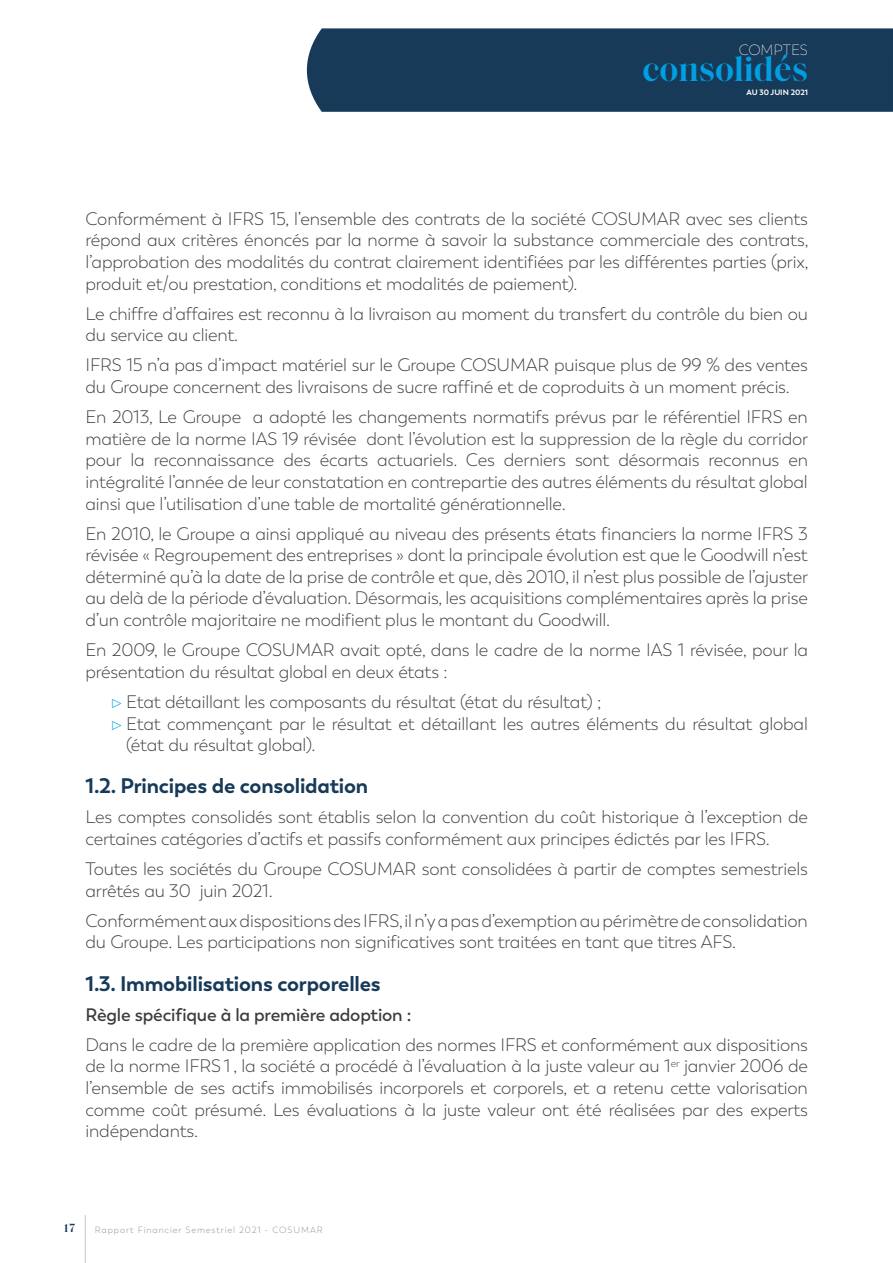
<style>
.page{position:relative;width:893px;height:1263px;background:#fff}
.page>*{position:absolute;margin:0;border:0;box-sizing:border-box;transform-origin:0 0}
.t1{font:600 35.4px "Saol Display";color:#009ee3}
.t2{font:700 21px "Trenda";letter-spacing:-.01em;color:#173a59}
.t3{font:300 18px/21.6px "Trenda";letter-spacing:-.01em;color:#3c3c3b}
.t4{font:600 18px "Trenda";letter-spacing:-.01em;color:#3c3c3b}
.t5{font:200 14.85px "Trenda";color:#fff}
.t6{font:600 12px "Saol Display";color:#173a59}
.t7{font:300 9px "Trenda";letter-spacing:.1em;color:#8f8f8c}
.t8{font:700 7.8px "Trenda";color:#fff}
.s1{font-family:"Klavika Arrows";font-weight:400;font-size:13.5px;color:#00a8e7}
</style>
<div class="page">
<hr style="left:85px;top:1215px;width:1px;height:48px;background:#c6c6c6">
<div style="left:307px;top:28px;width:586px;height:84px;background:#173a59"></div>
<p class="t5" style="left:739px;top:41px;width:71px">COMPTES</p>
<p class="t8" style="left:746px;top:88px;width:63px">AU 30 JUIN 2021</p>
<h1 class="t1" style="left:642px;top:43px;width:167px">consolidés</h1>
<p class="t3" style="left:85px;top:208px;width:724px;text-align:justify">Conformément à IFRS 15, l’ensemble des contrats de la société COSUMAR avec ses clients répond aux critères énoncés par la norme à savoir la substance commerciale des contrats, l’approbation des modalités du contrat clairement identifiées par les différentes parties (prix, produit et/ou prestation, conditions et modalités de paiement).</p>
<p class="t3" style="left:85px;top:303px;width:724px">Le chiffre d’affaires est reconnu à la livraison au moment du transfert du contrôle du bien ou du service au client.</p>
<p class="t3" style="left:85px;top:355px;width:724px">IFRS 15 n’a pas d’impact matériel sur le Groupe COSUMAR puisque plus de 99 % des ventes du Groupe concernent des livraisons de sucre raffiné et de coproduits à un moment précis.</p>
<p class="t3" style="left:85px;top:406px;width:724px;text-align:justify">En 2013, Le Groupe a adopté les changements normatifs prévus par le référentiel IFRS en matière de la norme IAS 19 révisée dont l’évolution est la suppression de la règle du corridor pour la reconnaissance des écarts actuariels. Ces derniers sont désormais reconnus en intégralité l’année de leur constatation en contrepartie des autres éléments du résultat global ainsi que l’utilisation d’une table de mortalité générationnelle.</p>
<p class="t3" style="left:85px;top:523px;width:724px;text-align:justify">En 2010, le Groupe a ainsi appliqué au niveau des présents états financiers la norme IFRS 3 révisée « Regroupement des entreprises » dont la principale évolution est que le Goodwill n’est déterminé qu’à la date de la prise de contrôle et que, dès 2010, il n’est plus possible de l’ajuster au delà de la période d’évaluation. Désormais, les acquisitions complémentaires après la prise d’un contrôle majoritaire ne modifient plus le montant du Goodwill.</p>
<p class="t3" style="left:85px;top:639px;width:724px">En 2009, le Groupe COSUMAR avait opté, dans le cadre de la norme IAS 1 révisée, pour la présentation du résultat global en deux états :</p>
<p class="t3" style="left:111px;top:691px;width:492px"><span class="s1">3</span> Etat détaillant les composants du résultat (état du résultat) ;</p>
<p class="t3" style="left:111px;top:713px;width:698px"><span class="s1">3</span> Etat commençant par le résultat et détaillant les autres éléments du résultat global</p>
<p class="t3" style="left:126px;top:734px;width:191px">(état du résultat global).</p>
<p class="t2" style="left:85px;top:773px;width:284px">1.2. Principes de consolidation</p>
<p class="t3" style="left:85px;top:807px;width:724px">Les comptes consolidés sont établis selon la convention du coût historique à l’exception de certaines catégories d’actifs et passifs conformément aux principes édictés par les IFRS.</p>
<p class="t3" style="left:85px;top:858px;width:724px">Toutes les sociétés du Groupe COSUMAR sont consolidées à partir de comptes semestriels arrêtés au 30 juin 2021.</p>
<p class="t3" style="left:85px;top:910px;width:724px">Conformément aux dispositions des IFRS, il n’y a pas d’exemption au périmètre de consolidation du Groupe. Les participations non significatives sont traitées en tant que titres AFS.</p>
<p class="t2" style="left:85px;top:970px;width:297px">1.3. Immobilisations corporelles</p>
<p class="t4" style="left:85px;top:1004px;width:327px">Règle spécifique à la première adoption :</p>
<p class="t3" style="left:85px;top:1034px;width:724px;text-align:justify">Dans le cadre de la première application des normes IFRS et conformément aux dispositions de la norme IFRS 1 , la société a procédé à l’évaluation à la juste valeur au 1<sup>er</sup> janvier 2006 de l’ensemble de ses actifs immobilisés incorporels et corporels, et a retenu cette valorisation comme coût présumé. Les évaluations à la juste valeur ont été réalisées par des experts indépendants.</p>
<p class="t6" style="left:64px;top:1218px;width:13px">17</p>
<p class="t7" style="left:95px;top:1224px;width:229px">Rapport Financier Semestriel 2021 - COSUMAR</p>
</div>
